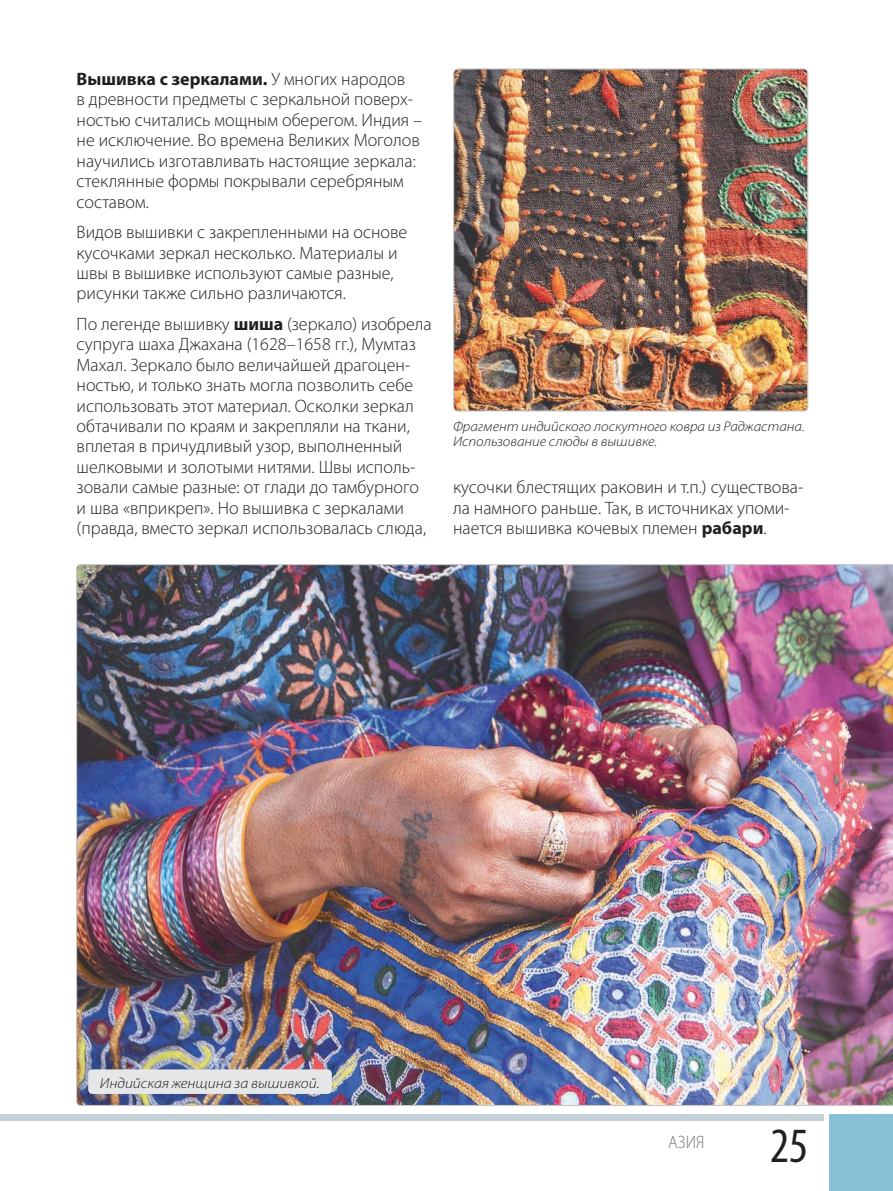
<style>
.page{position:relative;width:893px;height:1191px;background:#fff}
.page>*{position:absolute;margin:0;border:0;box-sizing:border-box;transform-origin:0 0}
.t1{font:condensed 49.5px "Myriad Pro";color:#231f20}
.t2{font:300 18px/20.4px "Myriad Pro";color:#231f20}
.t3{font:300 semi-condensed 18px "Myriad Pro";color:#77787b}
.t4{font:italic 300 14.7px "Myriad Pro";color:#231f20;scale:1.08 1}
.t5{font:italic 300 13.95px/15px "Myriad Pro";color:#231f20;scale:1.08 1}
.s1{font-weight:700}
</style>
<div class="page">
<div style="left:0;top:1114px;width:823px;height:7px;background:#c5d1d8"></div>
<div style="left:829px;top:1114px;width:63px;height:77px;background:#89c0d6"></div>
<img style="left:76px;top:564px;width:816px;height:542px">
<img style="left:453px;top:69px;width:354px;height:342px;border-radius:4px">
<div style="left:453px;top:68px;width:355px;height:344px;border:1px solid #c6c8ca;border-radius:4px"></div>
<div style="left:88px;top:1069px;width:244px;height:25px;background:#e6e7e8;border-radius:4px"></div>
<p class="t2" style="left:77px;top:69px;width:347px"><span class="s1">Вышивка с зеркалами.</span> У многих народов<br>в древности предметы с зеркальной поверх&shy;ностью считались мощным оберегом. Индия – не исключение. Во времена Великих Моголов научились изготавливать настоящие зеркала: стеклянные формы покрывали серебряным составом.</p>
<p class="t2" style="left:77px;top:222px;width:332px">Видов вышивки с закрепленными на основе кусочками зеркал несколько. Материалы и швы в вышивке используют самые разные, рисунки также сильно различаются.</p>
<p class="t2" style="left:77px;top:314px;width:357px">По легенде вышивку <span class="s1">шиша</span> (зеркало) изобрела супруга шаха Джахана (1628–1658 гг.), Мумтаз Махал. Зеркало было величайшей драгоцен&shy;ностью, и только знать могла позволить себе использовать этот материал. Осколки зеркал обтачивали по краям и закрепляли на ткани, вплетая в причудливый узор, выполненный шелковыми и золотыми нитями. Швы исполь&shy;зовали самые разные: от глади до тамбурного и шва «вприкреп». Но вышивка с зеркалами (правда, вместо зеркал использовалась слюда,</p>
<p class="t5" style="left:453px;top:419px;width:327px">Фрагмент индийского лоскутного ковра из Раджастана.<br>Использование слюды в вышивке.</p>
<p class="t2" style="left:453px;top:477px;width:352px">кусочки блестящих раковин и т.п.) существова&shy;ла намного раньше. Так, в источниках упоми&shy;нается вышивка кочевых племен <span class="s1">рабари</span>.</p>
<p class="t4" style="left:100px;top:1074px;width:205px">Индийская женщина за вышивкой.</p>
<p class="t3" style="left:668px;top:1131px;width:38px">АЗИЯ</p>
<h1 class="t1" style="left:770px;top:1116px;width:40px">25</h1>
</div>
